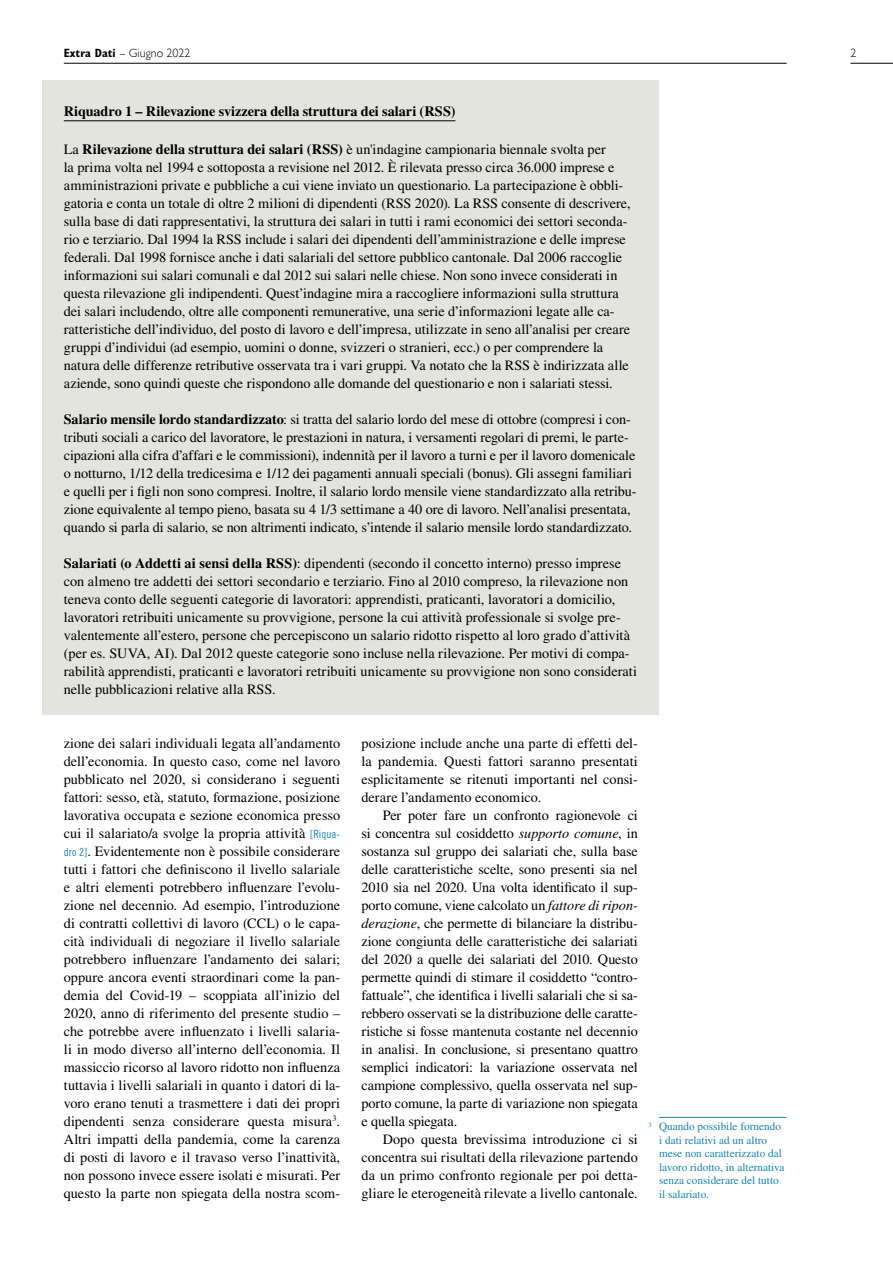
<style>
.page{position:relative;width:893px;height:1263px;background:#fff}
.page>*{position:absolute;margin:0;border:0;box-sizing:border-box;transform-origin:0 0}
.t1{font:14.25px/18px "Times LT Std";color:#000;text-align:justify}
.t2{font:700 14.25px "Times LT Std";letter-spacing:-.005em;color:#000}
.t3{font:300 12px "Gill Sans";color:#000}
.t4{font:11.25px/13.5px "Times LT Std";color:#1a84aa}
.s1{font-family:"Gill Sans MT Std";font-weight:700;font-stretch:condensed}
.s2{font-weight:700}
.s3{font-family:"Trade Gothic LT Std Cn 18";font-size:11.25px;color:#1a84aa}
.s4{font-style:italic}
</style>
<div class="page">
<hr style="left:64px;top:63px;width:723px;height:1px;background:#000">
<hr style="left:850px;top:63px;width:43px;height:1px;background:#000">
<div style="left:43px;top:81px;width:616px;height:634px;background:#e3e4dd"></div>
<hr style="left:64px;top:120px;width:391px;height:1px;background:#000">
<hr style="left:659px;top:1117px;width:128px;height:1px;background:#1a84aa">
<p class="t3" style="left:64px;top:46px;width:128px"><span class="s1">Extra Dati</span> – Giugno 2022</p>
<p class="t3" style="left:850px;top:46px;width:7px">2</p>
<p class="t2" style="left:64px;top:103px;width:393px">Riquadro 1 – Rilevazione svizzera della struttura dei salari (RSS)</p>
<p class="t1" style="left:64px;top:140px;width:568px;text-align:left">La <span class="s2">Rilevazione della struttura dei salari (RSS)</span> è un'indagine campionaria biennale svolta per<br>la prima volta nel 1994 e sottoposta a revisione nel 2012. È rilevata presso circa 36.000 imprese e amministrazioni private e pubbliche a cui viene inviato un questionario. La partecipazione è obbli&shy;gatoria e conta un totale di oltre 2 milioni di dipendenti (RSS 2020). La RSS consente di descrivere, sulla base di dati rappresentativi, la struttura dei salari in tutti i rami economici dei settori seconda&shy;rio e terziario. Dal 1994 la RSS include i salari dei dipendenti dell’amministrazione e delle imprese federali. Dal 1998 fornisce anche i dati salariali del settore pubblico cantonale. Dal 2006 raccoglie informazioni sui salari comunali e dal 2012 sui salari nelle chiese. Non sono invece considerati in questa rilevazione gli indipendenti. Quest’indagine mira a raccogliere informazioni sulla struttura dei salari includendo, oltre alle componenti remunerative, una serie d’informazioni legate alle ca&shy;ratteristiche dell’individuo, del posto di lavoro e dell’impresa, utilizzate in seno all’analisi per creare gruppi d’individui (ad esempio, uomini o donne, svizzeri o stranieri, ecc.) o per comprendere la natura delle differenze retributive osservata tra i vari gruppi. Va notato che la RSS è indirizzata alle aziende, sono quindi queste che rispondono alle domande del questionario e non i salariati stessi.</p>
<p class="t1" style="left:64px;top:410px;width:574px;text-align:left"><span class="s2">Salario mensile lordo standardizzato</span>: si tratta del salario lordo del mese di ottobre (compresi i con&shy;tributi sociali a carico del lavoratore, le prestazioni in natura, i versamenti regolari di premi, le parte&shy;cipazioni alla cifra d’affari e le commissioni), indennità per il lavoro a turni e per il lavoro domenicale o notturno, 1/12 della tredicesima e 1/12 dei pagamenti annuali speciali (bonus). Gli assegni familiari e quelli per i figli non sono compresi. Inoltre, il salario lordo mensile viene standardizzato alla retribu&shy;zione equivalente al tempo pieno, basata su 4 1/3 settimane a 40 ore di lavoro. Nell’analisi presentata, quando si parla di salario, se non altrimenti indicato, s’intende il salario mensile lordo standardizzato.</p>
<p class="t1" style="left:64px;top:554px;width:575px;text-align:left"><span class="s2">Salariati (o Addetti ai sensi della RSS)</span>: dipendenti (secondo il concetto interno) presso imprese con almeno tre addetti dei settori secondario e terziario. Fino al 2010 compreso, la rilevazione non teneva conto delle seguenti categorie di lavoratori: apprendisti, praticanti, lavoratori a domicilio, lavoratori retribuiti unicamente su provvigione, persone la cui attività professionale si svolge pre&shy;valentemente all’estero, persone che percepiscono un salario ridotto rispetto al loro grado d’attività (per es. SUVA, AI). Dal 2012 queste categorie sono incluse nella rilevazione. Per motivi di compa&shy;rabilità apprendisti, praticanti e lavoratori retribuiti unicamente su provvigione non sono considerati nelle pubblicazioni relative alla RSS.</p>
<p class="t1" style="left:64px;top:734px;width:278px">zione dei salari individuali legata all’andamento dell’economia. In questo caso, come nel lavoro pubblicato nel 2020, si considerano i seguenti fattori: sesso, età, statuto, formazione, posizione lavorativa occupata e sezione economica presso cui il salariato/a svolge la propria attività <span class="s3">[Riqua&shy;dro 2]</span>. Evidentemente non è possibile considerare tutti i fattori che definiscono il livello salariale e altri elementi potrebbero influenzare l’evolu&shy;zione nel decennio. Ad esempio, l’introduzione di contratti collettivi di lavoro (CCL) o le capa&shy;cità individuali di negoziare il livello salariale potrebbero influenzare l’andamento dei salari; oppure ancora eventi straordinari come la pan&shy;demia del Covid-19 – scoppiata all’inizio del 2020, anno di riferimento del presente studio – che potrebbe avere influenzato i livelli salaria&shy;li in modo diverso all’interno dell’economia. Il massiccio ricorso al lavoro ridotto non influenza tuttavia i livelli salariali in quanto i datori di la&shy;voro erano tenuti a trasmettere i dati dei propri dipendenti senza considerare questa misura<sup>3</sup>.<br>Altri impatti della pandemia, come la carenza di posti di lavoro e il travaso verso l’inattività, non possono invece essere isolati e misurati. Per questo la parte non spiegata della nostra scom-</p>
<p class="t1" style="left:361px;top:734px;width:278px">posizione include anche una parte di effetti del&shy;la pandemia. Questi fattori saranno presentati esplicitamente se ritenuti importanti nel consi&shy;derare l’andamento economico.</p>
<p class="t1" style="left:361px;top:806px;width:278px;text-indent:21px">Per poter fare un confronto ragionevole ci si concentra sul cosiddetto <span class="s4">supporto comune</span>, in sostanza sul gruppo dei salariati che, sulla base delle caratteristiche scelte, sono presenti sia nel 2010 sia nel 2020. Una volta identificato il sup&shy;porto comune, viene calcolato un <span class="s4">fattore di ripon&shy;derazione</span>, che permette di bilanciare la distribu&shy;zione congiunta delle caratteristiche dei salariati del 2020 a quelle dei salariati del 2010. Questo permette quindi di stimare il cosiddetto “contro&shy;fattuale”, che identifica i livelli salariali che si sa&shy;rebbero osservati se la distribuzione delle caratte&shy;ristiche si fosse mantenuta costante nel decennio in analisi. In conclusione, si presentano quattro semplici indicatori: la variazione osservata nel campione complessivo, quella osservata nel sup&shy;porto comune, la parte di variazione non spiegata e quella spiegata.</p>
<p class="t1" style="left:361px;top:1130px;width:278px;text-indent:21px">Dopo questa brevissima introduzione ci si concentra sui risultati della rilevazione partendo da un primo confronto regionale per poi detta&shy;gliare le eterogeneità rilevate a livello cantonale.</p>
<p class="t4" style="left:659px;top:1120px;width:127px;text-indent:-11px"><sup>3</sup> Quando possibile fornendo i dati relativi ad un altro mese non caratterizzato dal lavoro ridotto, in alternativa senza considerare del tutto il salariato.</p>
</div>
